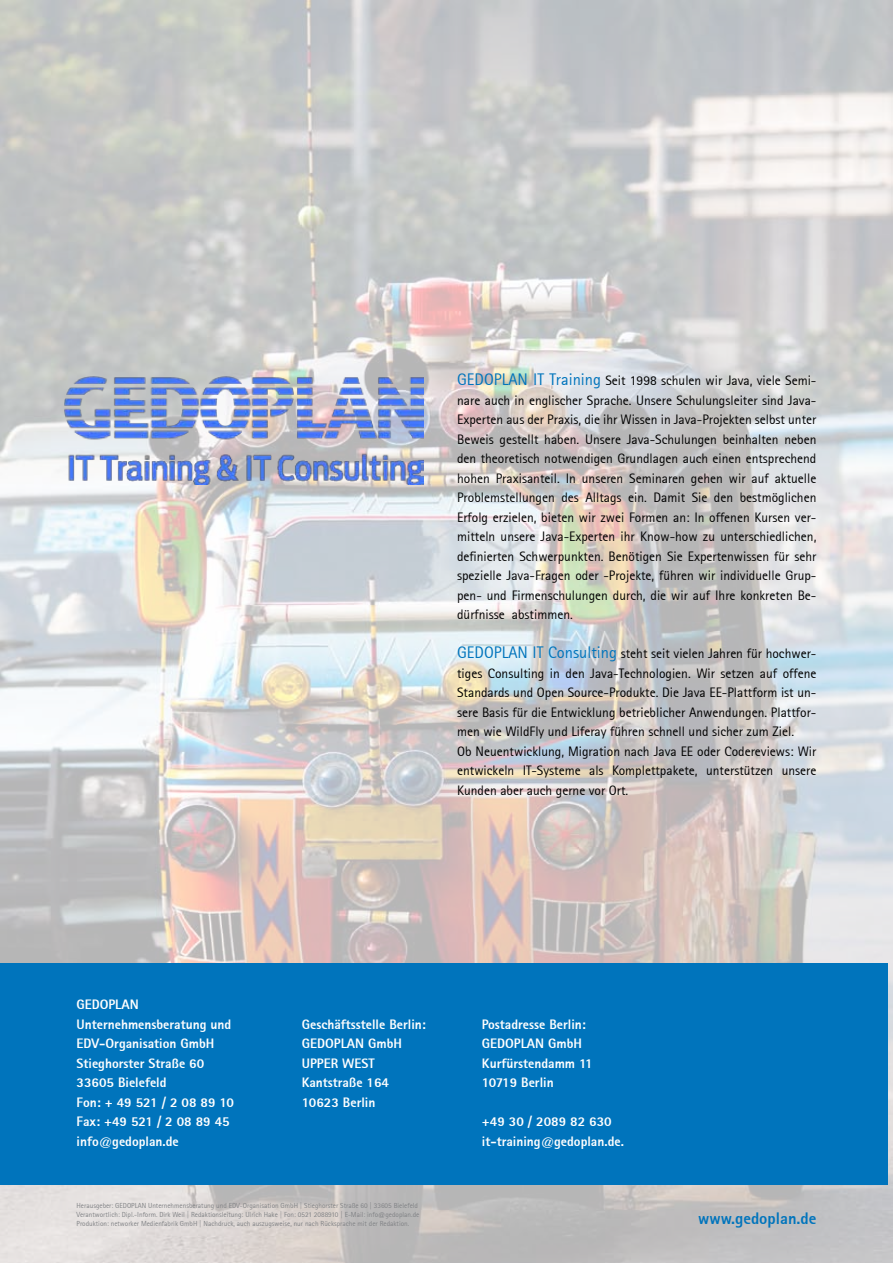
<style>
.page{position:relative;width:893px;height:1263px;background:#fff}
.page>*{position:absolute;margin:0;border:0;box-sizing:border-box;transform-origin:0 0}
.t1{font:700 16.5px "Rotis Sans Serif";color:#0074bc}
.t2{font:13.5px/19.5px "Rotis Sans Serif";color:#000;text-align:justify}
.t3{font:700 13.5px/19.5px "Rotis Sans Serif";color:#fff}
.t4{font:7.2px/9px "Rotis Sans Serif";color:#808285}
.s1{font-size:16.5px;color:#0074bc}
</style>
<div class="page">
<img style="left:0;top:0;width:892px;height:1263px">
<div style="left:0;top:964px;width:887px;height:221px;background:#0074bc"></div>
<img style="left:64px;top:373px;width:359px;height:111px">
<p class="t2" style="left:457px;top:371px;width:361px"><span class="s1">GEDOPLAN IT Training</span> Seit 1998 schulen wir Java, viele Semi&shy;nare auch in englischer Sprache. Unsere Schulungsleiter sind Java-Experten aus der Praxis, die ihr Wissen in Java-Projekten selbst unter Beweis gestellt haben. Unsere Java-Schulungen beinhalten neben den theoretisch notwendigen Grundlagen auch einen entsprechend hohen Praxisanteil. In unseren Seminaren gehen wir auf aktuelle Problemstellungen des Alltags ein. Damit Sie den bestmöglichen Erfolg erzielen, bieten wir zwei Formen an: In offenen Kursen ver&shy;mitteln unsere Java-Experten ihr Know-how zu unterschiedlichen, definierten Schwerpunkten. Benötigen Sie Expertenwissen für sehr spezielle Java-Fragen oder -Projekte, führen wir individuelle Grup&shy;pen- und Firmenschulungen durch, die wir auf Ihre konkreten Be&shy;dürfnisse abstimmen.</p>
<p class="t2" style="left:457px;top:644px;width:361px;text-align:left"><span class="s1">GEDOPLAN IT Consulting</span> steht seit vielen Jahren für hochwer&shy;tiges Consulting in den Java-Technologien. Wir setzen auf offene Standards und Open Source-Produkte. Die Java EE-Plattform ist un&shy;sere Basis für die Entwicklung betrieblicher Anwendungen. Plattfor&shy;men wie WildFly und Liferay führen schnell und sicher zum Ziel.<br>Ob Neuentwicklung, Migration nach Java EE oder Codereviews: Wir entwickeln IT-Systeme als Komplettpakete, unterstützen unsere Kunden aber auch gerne vor Ort.</p>
<p class="t3" style="left:77px;top:995px;width:159px">GEDOPLAN<br>Unternehmensberatung und<br>EDV-Organisation GmbH<br>Stieghorster Straße 60<br>33605 Bielefeld<br>Fon: + 49 521 / 2 08 89 10<br>Fax: +49 521 / 2 08 89 45 info@gedoplan.de</p>
<p class="t3" style="left:302px;top:1014px;width:125px">Geschäftsstelle Berlin:<br>GEDOPLAN GmbH<br>UPPER WEST<br>Kantstraße 164<br>10623 Berlin</p>
<p class="t3" style="left:482px;top:1014px;width:112px">Postadresse Berlin:<br>GEDOPLAN GmbH<br>Kurfürstendamm 11<br>10719 Berlin</p>
<p class="t3" style="left:482px;top:1112px;width:143px">+49 30 / 2089 82 630 it-training@gedoplan.de.</p>
<p class="t4" style="left:77px;top:1201px;width:344px">Herausgeber: GEDOPLAN Unternehmensberatung und EDV-Organisation GmbH | Stieghorster Straße 60 | 33605 Bielefeld<br>Verantwortlich: Dipl.-Inform. Dirk Weil | Redaktionsleitung: Ulrich Hake | Fon: 0521 2088910 | E-Mail: info@gedoplan.de<br>Produktion: networker Medienfabrik GmbH | Nachdruck, auch auszugsweise, nur nach Rücksprache mit der Redaktion.</p>
<p class="t1" style="left:698px;top:1208px;width:120px">www.gedoplan.de</p>
</div>
